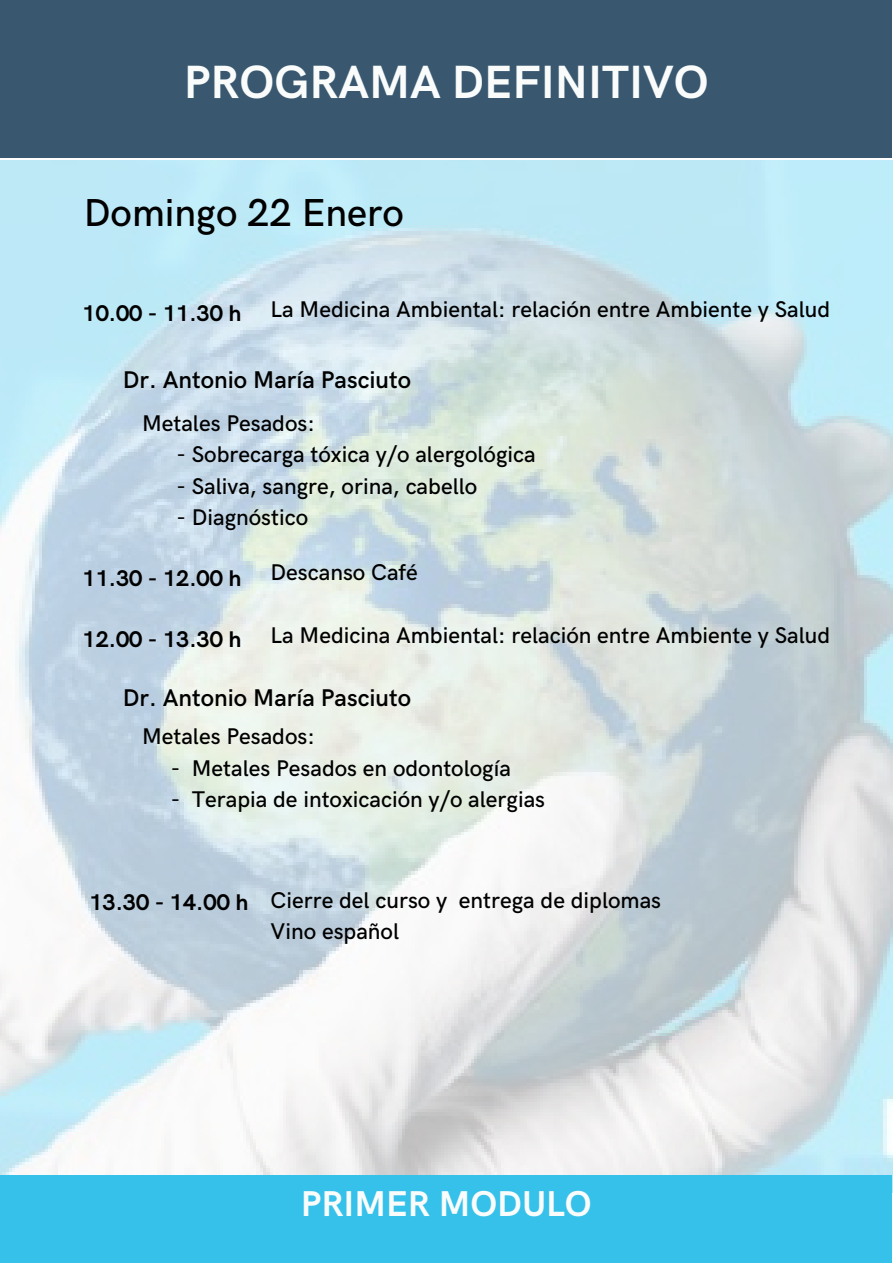
<style>
.page{position:relative;width:893px;height:1264px;background:#fff}
.page>*{position:absolute;margin:0;border:0;box-sizing:border-box;transform-origin:0 0}
.t1{font:700 46.8px "HK Grotesk";color:#f9fcfb}
.t2{font:500 39px "HK Grotesk";color:#000}
.t3{font:700 36px "HK Grotesk";color:#f9fcfb}
.t4{font:600 24.3px "HK Grotesk";color:#000}
.t5{font:500 22.8px/31.5px "HK Grotesk";color:#000}
.t6{font:700 22.8px "HK Grotesk";color:#000}
.s1{font-weight:700}
</style>
<div class="page">
<div style="left:0;top:0;width:891px;height:158px;background:#395870"></div>
<img style="left:0;top:160px;width:892px;height:1032px">
<div style="left:0;top:1175px;width:891px;height:87px;background:#36c1ea"></div>
<h1 class="t1" style="left:184px;top:55px;width:526px">PROGRAMA DEFINITIVO</h1>
<h2 class="t2" style="left:84px;top:191px;width:322px">Domingo 22 Enero</h2>
<p class="t6" style="left:82px;top:300px;width:160px">10.00 - 11.30 h</p>
<p class="t5" style="left:270px;top:294px;width:561px">La Medicina Ambiental: relación entre Ambiente y Salud</p>
<p class="t4" style="left:123px;top:366px;width:290px">Dr. Antonio María Pasciuto</p>
<p class="t5" style="left:142px;top:408px;width:174px">Metales Pesados:</p>
<p class="t5" style="left:176px;top:440px;width:361px">- Sobrecarga tóxica y/o alergológica</p>
<p class="t5" style="left:176px;top:471px;width:302px">- Saliva, sangre, orina, cabello</p>
<p class="t5" style="left:176px;top:503px;width:133px">- Diagnóstico</p>
<p class="t6" style="left:82px;top:565px;width:160px">11.30 - 12.00 h</p>
<p class="t5" style="left:270px;top:558px;width:149px">Descanso Café</p>
<p class="t6" style="left:82px;top:626px;width:160px">12.00 - 13.30 h</p>
<p class="t5" style="left:270px;top:620px;width:561px">La Medicina Ambiental: relación entre Ambiente y Salud</p>
<p class="t4" style="left:123px;top:684px;width:290px">Dr. Antonio María Pasciuto</p>
<p class="t5" style="left:142px;top:721px;width:174px">Metales Pesados:</p>
<p class="t5" style="left:171px;top:753px;width:341px">- Metales Pesados en odontología</p>
<p class="t5" style="left:171px;top:784px;width:376px">- Terapia de intoxicación y/o alergias</p>
<p class="t5" style="left:270px;top:885px;width:392px;text-indent:-181px"><span class="s1">13.30 - 14.00 h</span> Cierre del curso y entrega de diplomas<br>Vino español</p>
<h3 class="t3" style="left:301px;top:1183px;width:292px">PRIMER MODULO</h3>
</div>
